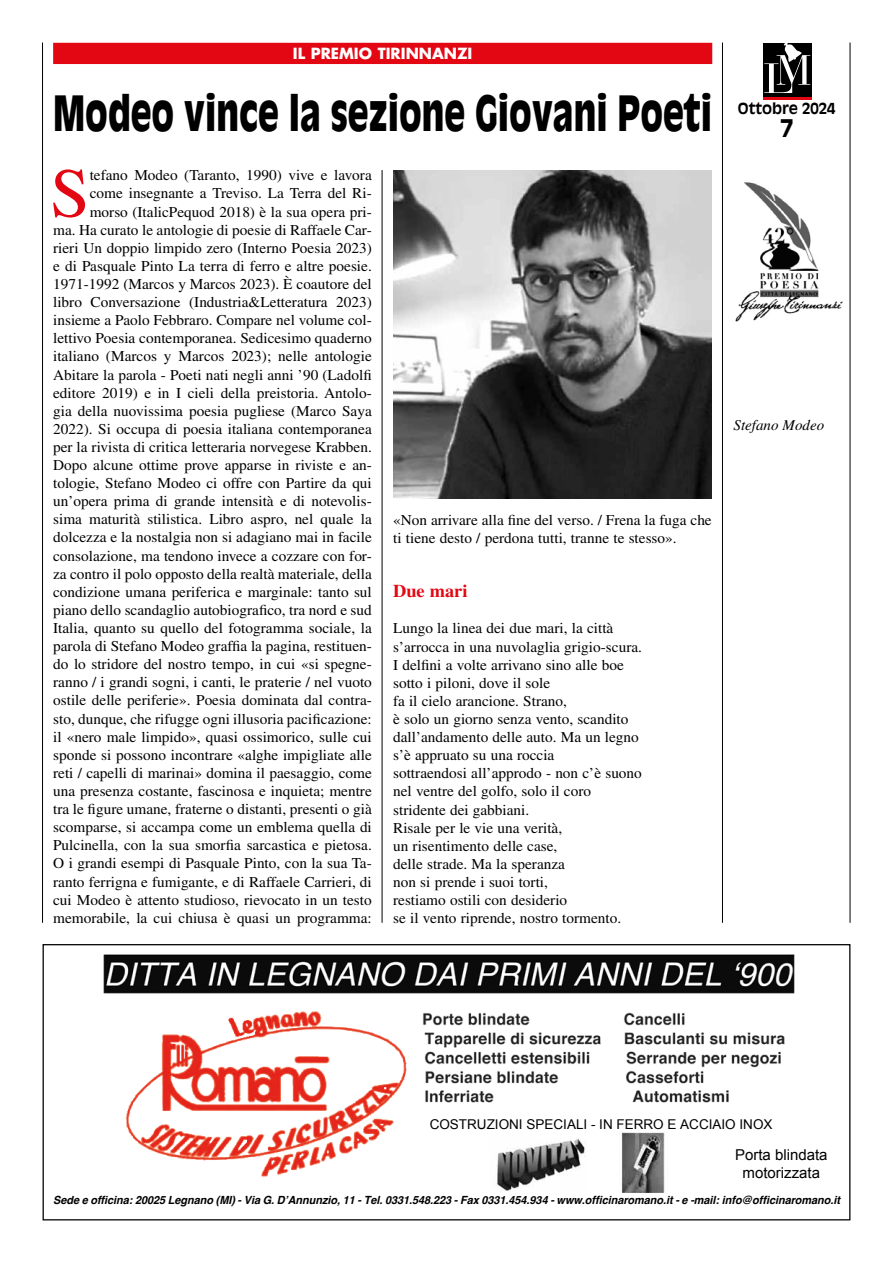
<style>
.page{position:relative;width:893px;height:1263px;background:#fff}
.page>*{position:absolute;margin:0;border:0;box-sizing:border-box;transform-origin:0 0}
.t1{font:69.75px "Times LT Std";color:#e30613}
.t2{font:900 48px "Antique Olive Std";color:#000;scale:.71 1}
.t3{font:700 24px "Antique Olive Std";color:#000}
.t4{font:700 18px "Times LT Std";color:#e30613}
.t5{font:15px/18.1px "Times LT Std";color:#000}
.t6{font:15px/18px "Arial";color:#000;text-align:center}
.t7{font:700 15px "Futura Std";color:#fff}
.t8{font:italic 15px "Times LT Std";color:#000}
.t9{font:700 15px "Antique Olive Std";color:#000}
.t10{font:13.5px "Arial";color:#000}
.t11{font:italic 700 11.25px "Helvetica";letter-spacing:-.005em;color:#000}
</style>
<div class="page">
<div style="left:763px;top:44px;width:48px;height:54px;background:#000"></div>
<hr style="left:763px;top:98px;width:48px;height:2px;background:#e30613">
<svg style="left:764px;top:43px;width:46px;height:50px"></svg>
<hr style="left:850px;top:43px;width:1px;height:880px;background:#000">
<hr style="left:722px;top:43px;width:1px;height:880px;background:#000">
<div style="left:53px;top:43px;width:659px;height:21px;background:#e30613"></div>
<hr style="left:42px;top:43px;width:1px;height:880px;background:#000">
<hr style="left:382px;top:170px;width:1px;height:753px;background:#000">
<img style="left:393px;top:170px;width:319px;height:328px">
<img style="left:103px;top:954px;width:692px;height:149px">
<img style="left:122px;top:1003px;width:289px;height:174px">
<img style="left:621px;top:1132px;width:44px;height:61px">
<img style="left:497px;top:1137px;width:88px;height:54px">
<img style="left:735px;top:182px;width:108px;height:140px">
<p class="t7" style="left:293px;top:43px;width:181px">IL PREMIO TIRINNANZI</p>
<h2 class="t2" style="left:53px;top:84px;width:930px">Modeo vince la sezione Giovani Poeti</h2>
<h1 class="t1" style="left:50px;top:154px;width:41px">S</h1>
<p class="t5" style="left:53px;top:166px;width:320px;text-align:right">tefano Modeo (Taranto, 1990) vive e lavora come insegnante a Treviso. La Terra del Ri&shy;morso (ItalicPequod 2018) è la sua opera pri-<br>ma. Ha curato le antologie di poesie di Raffaele Car&shy;rieri Un doppio limpido zero (Interno Poesia 2023) e di Pasquale Pinto La terra di ferro e altre poesie.<br>1971-1992 (Marcos y Marcos 2023). È coautore del libro Conversazione (Industria&amp;Letteratura 2023) insieme a Paolo Febbraro. Compare nel volume col&shy;lettivo Poesia contemporanea. Sedicesimo quaderno italiano (Marcos y Marcos 2023); nelle antologie Abitare la parola - Poeti nati negli anni ’90 (Ladolfi editore 2019) e in I cieli della preistoria. Antolo&shy;gia della nuovissima poesia pugliese (Marco Saya 2022). Si occupa di poesia italiana contemporanea per la rivista di critica letteraria norvegese Krabben.<br>Dopo alcune ottime prove apparse in riviste e an&shy;tologie, Stefano Modeo ci offre con Partire da qui un’opera prima di grande intensità e di notevolis&shy;sima maturità stilistica. Libro aspro, nel quale la dolcezza e la nostalgia non si adagiano mai in facile consolazione, ma tendono invece a cozzare con for&shy;za contro il polo opposto della realtà materiale, della condizione umana periferica e marginale: tanto sul piano dello scandaglio autobiografico, tra nord e sud Italia, quanto su quello del fotogramma sociale, la parola di Stefano Modeo graffia la pagina, restituen&shy;do lo stridore del nostro tempo, in cui «si spegne&shy;ranno / i grandi sogni, i canti, le praterie / nel vuoto ostile delle periferie». Poesia dominata dal contra&shy;sto, dunque, che rifugge ogni illusoria pacificazione: il «nero male limpido», quasi ossimorico, sulle cui sponde si possono incontrare «alghe impigliate alle reti / capelli di marinai» domina il paesaggio, come una presenza costante, fascinosa e inquieta; mentre tra le figure umane, fraterne o distanti, presenti o già scomparse, si accampa come un emblema quella di Pulcinella, con la sua smorfia sarcastica e pietosa.<br>O i grandi esempi di Pasquale Pinto, con la sua Ta&shy;ranto ferrigna e fumigante, e di Raffaele Carrieri, di cui Modeo è attento studioso, rievocato in un testo memorabile, la cui chiusa è quasi un programma:</p>
<p class="t5" style="left:393px;top:511px;width:320px">«Non arrivare alla fine del verso. / Frena la fuga che ti tiene desto / perdona tutti, tranne te stesso».</p>
<p class="t4" style="left:393px;top:580px;width:76px">Due mari</p>
<p class="t5" style="left:393px;top:619px;width:250px">Lungo la linea dei due mari, la città s’arrocca in una nuvolaglia grigio-scura.<br>I delfini a volte arrivano sino alle boe sotto i piloni, dove il sole<br>fa il cielo arancione. Strano,<br>è solo un giorno senza vento, scandito dall’andamento delle auto. Ma un legno s’è appruato su una roccia<br>sottraendosi all’approdo - non c’è suono nel ventre del golfo, solo il coro stridente dei gabbiani.<br>Risale per le vie una verità,<br>un risentimento delle case,<br>delle strade. Ma la speranza<br>non si prende i suoi torti,<br>restiamo ostili con desiderio<br>se il vento riprende, nostro tormento.</p>
<p class="t9" style="left:738px;top:99px;width:99px">Ottobre 2024</p>
<h3 class="t3" style="left:780px;top:113px;width:15px">7</h3>
<p class="t8" style="left:733px;top:417px;width:92px">Stefano Modeo</p>
<p class="t10" style="left:430px;top:1115px;width:344px">COSTRUZIONI SPECIALI - IN FERRO E ACCIAIO INOX</p>
<p class="t6" style="left:735px;top:1145px;width:94px">Porta blindata motorizzata</p>
<p class="t11" style="left:53px;top:1193px;width:788px">Sede e officina: 20025 Legnano (MI) - Via G. D’Annunzio, 11 - Tel. 0331.548.223 - Fax 0331.454.934 - www.officinaromano.it - e -mail: info@officinaromano.it</p>
</div>
